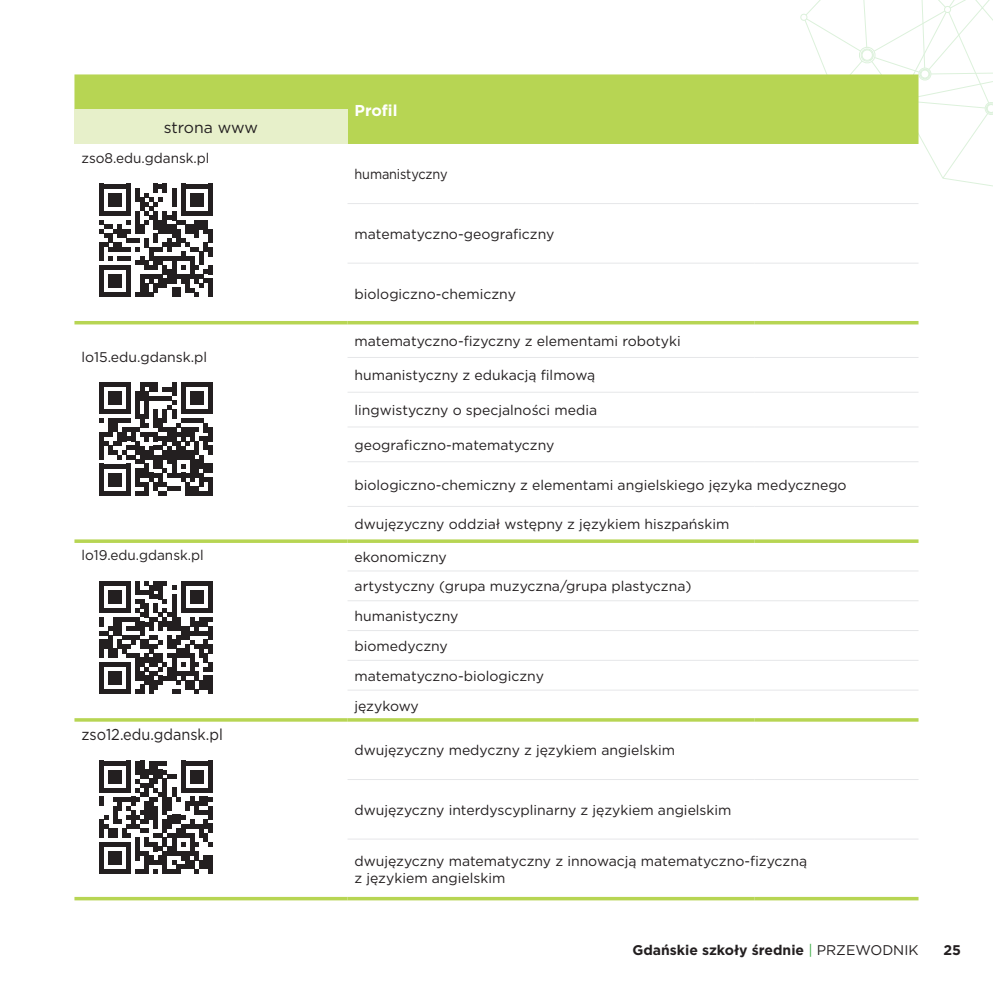
<style>
.page{position:relative;width:993px;height:993px;background:#fff}
.page>*{position:absolute;margin:0;border:0;box-sizing:border-box;transform-origin:0 0}
.t1{font:15.75px "Gotham";color:#231f20;scale:.92 1}
.t2{font:15.75px "Gotham";color:#231f20}
.t3{font:700 15.75px "Gotham";color:#fff}
.t4{font:14px/29.8px "Gotham";color:#231f20}
.t5{font:700 14px "Gotham";color:#231f20}
.t6{font:14px "Gotham";color:#231f20;scale:.91 1}
.s1{font-weight:400;color:#40ae49}
.s2{font-weight:400}
</style>
<div class="page">
<svg style="left:800px;top:0;width:192px;height:186px"></svg>
<div style="left:74px;top:74px;width:844px;height:70px;background:#b7d553"></div>
<div style="left:74px;top:109px;width:273px;height:35px;background:#e7f0ca"></div>
<hr style="left:347px;top:203px;width:407px;height:1px;background:#e6e7e9">
<hr style="left:754px;top:203px;width:164px;height:1px;background:#e6e7e9">
<hr style="left:347px;top:262px;width:407px;height:1px;background:#e6e7e9">
<hr style="left:754px;top:262px;width:164px;height:1px;background:#e6e7e9">
<hr style="left:74px;top:321px;width:273px;height:3px;background:#b7d553">
<hr style="left:74px;top:539px;width:273px;height:3px;background:#b7d553">
<svg style="left:74px;top:896px;width:273px;height:4px"></svg>
<hr style="left:347px;top:321px;width:407px;height:3px;background:#b7d553">
<hr style="left:754px;top:321px;width:164px;height:3px;background:#b7d553">
<hr style="left:347px;top:357px;width:407px;height:1px;background:#e6e7e9">
<hr style="left:754px;top:357px;width:164px;height:1px;background:#e6e7e9">
<hr style="left:347px;top:391px;width:407px;height:1px;background:#e6e7e9">
<hr style="left:754px;top:391px;width:164px;height:1px;background:#e6e7e9">
<hr style="left:347px;top:426px;width:407px;height:1px;background:#e6e7e9">
<hr style="left:754px;top:426px;width:164px;height:1px;background:#e6e7e9">
<hr style="left:347px;top:461px;width:407px;height:1px;background:#e6e7e9">
<hr style="left:754px;top:461px;width:164px;height:1px;background:#e6e7e9">
<hr style="left:347px;top:778px;width:407px;height:1px;background:#e6e7e9">
<hr style="left:754px;top:778px;width:164px;height:1px;background:#e6e7e9">
<hr style="left:347px;top:838px;width:407px;height:1px;background:#e6e7e9">
<hr style="left:754px;top:838px;width:164px;height:1px;background:#e6e7e9">
<hr style="left:347px;top:539px;width:407px;height:3px;background:#b7d553">
<hr style="left:754px;top:539px;width:164px;height:3px;background:#b7d553">
<hr style="left:74px;top:718px;width:273px;height:3px;background:#b7d553">
<hr style="left:347px;top:718px;width:407px;height:3px;background:#b7d553">
<hr style="left:754px;top:718px;width:164px;height:3px;background:#b7d553">
<hr style="left:347px;top:506px;width:407px;height:1px;background:#e6e7e9">
<hr style="left:754px;top:506px;width:164px;height:1px;background:#e6e7e9">
<hr style="left:347px;top:570px;width:407px;height:1px;background:#e6e7e9">
<hr style="left:754px;top:570px;width:164px;height:1px;background:#e6e7e9">
<hr style="left:347px;top:600px;width:407px;height:1px;background:#e6e7e9">
<hr style="left:754px;top:600px;width:164px;height:1px;background:#e6e7e9">
<hr style="left:347px;top:630px;width:407px;height:1px;background:#e6e7e9">
<hr style="left:754px;top:630px;width:164px;height:1px;background:#e6e7e9">
<hr style="left:347px;top:659px;width:407px;height:1px;background:#e6e7e9">
<hr style="left:754px;top:659px;width:164px;height:1px;background:#e6e7e9">
<hr style="left:347px;top:689px;width:407px;height:1px;background:#e6e7e9">
<hr style="left:754px;top:689px;width:164px;height:1px;background:#e6e7e9">
<svg style="left:347px;top:896px;width:407px;height:4px;fill:#b7d553"></svg>
<svg style="left:754px;top:896px;width:164px;height:4px"></svg>
<svg style="left:99px;top:184px;width:113px;height:113px"></svg>
<svg style="left:99px;top:382px;width:113px;height:113px"></svg>
<svg style="left:99px;top:581px;width:113px;height:112px"></svg>
<svg style="left:99px;top:760px;width:113px;height:113px"></svg>
<p class="t2" style="left:164px;top:117px;width:96px">strona www</p>
<p class="t4" style="left:81px;top:143px;width:129px">zso8.edu.gdansk.pl</p>
<p class="t4" style="left:81px;top:341px;width:127px">lo15.edu.gdansk.pl</p>
<p class="t3" style="left:354px;top:99px;width:44px">Profil</p>
<p class="t6" style="left:354px;top:165px;width:104px">humanistyczny</p>
<p class="t4" style="left:354px;top:219px;width:201px">matematyczno-geograficzny</p>
<p class="t4" style="left:354px;top:278px;width:163px">biologiczno-chemiczny</p>
<p class="t4" style="left:354px;top:325px;width:327px">matematyczno-fizyczny z elementami robotyki</p>
<p class="t4" style="left:354px;top:360px;width:242px">humanistyczny z edukacją filmową</p>
<p class="t4" style="left:354px;top:395px;width:244px">lingwistyczny o specjalności media</p>
<p class="t4" style="left:354px;top:429px;width:201px">geograficzno-matematyczny</p>
<p class="t4" style="left:354px;top:469px;width:493px">biologiczno-chemiczny z elementami angielskiego języka medycznego</p>
<p class="t4" style="left:354px;top:509px;width:376px">dwujęzyczny oddział wstępny z językiem hiszpańskim</p>
<p class="t4" style="left:81px;top:540px;width:124px">lo19.edu.gdansk.pl</p>
<p class="t4" style="left:354px;top:541px;width:338px">ekonomiczny<br>artystyczny (grupa muzyczna/grupa plastyczna) humanistyczny<br>biomedyczny<br>matematyczno-biologiczny<br>językowy</p>
<p class="t1" style="left:81px;top:723px;width:155px">zso12.edu.gdansk.pl</p>
<p class="t4" style="left:354px;top:735px;width:322px">dwujęzyczny medyczny z językiem angielskim</p>
<p class="t4" style="left:354px;top:794px;width:378px">dwujęzyczny interdyscyplinarny z językiem angielskim</p>
<p class="t4" style="left:354px;top:852px;width:454px;line-height:16.8px">dwujęzyczny matematyczny z innowacją matematyczno-fizyczną z językiem angielskim</p>
<p class="t5" style="left:632px;top:939px;width:287px">Gdańskie szkoły średnie <span class="s1">|</span> <span class="s2">PRZEWODNIK</span></p>
<p class="t5" style="left:943px;top:939px;width:19px">25</p>
</div>
